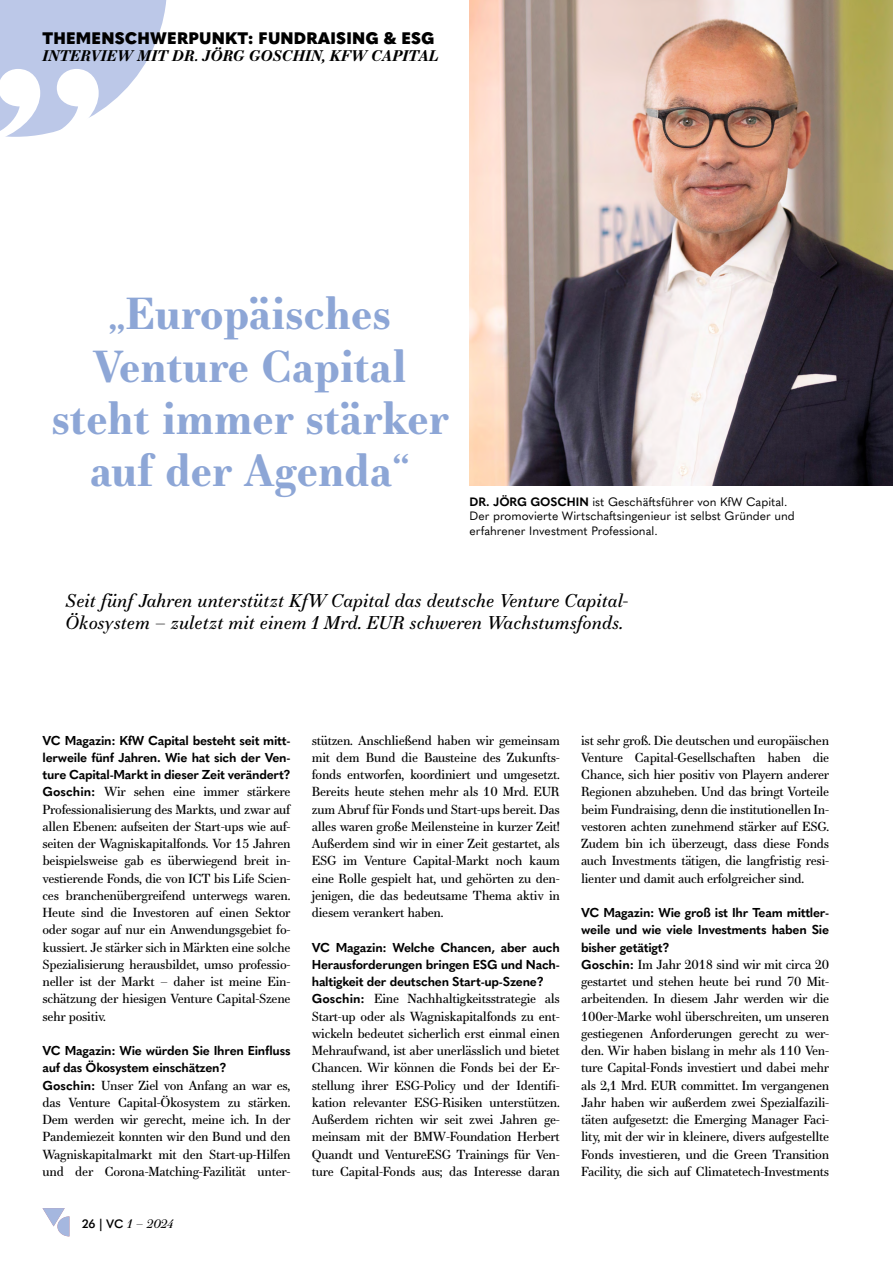
<style>
.page{position:relative;width:893px;height:1263px;background:#fff}
.page>*{position:absolute;margin:0;border:0;box-sizing:border-box;transform-origin:0 0}
.t1{font:700 312.45px "Essonnes Text";color:#fff}
.t2{font:700 43.5px/52.2px "Essonnes Text";color:#8da6d6;text-align:center}
.t3{font:italic 18px/22.5px "Essonnes Text";color:#000}
.t4{font:900 16.5px "Quasimoda";letter-spacing:.01em;color:#000}
.t5{font:italic 700 15px "Essonnes Text";letter-spacing:.01em;color:#000}
.t6{font:12.75px/17.2px "Essonnes Text";letter-spacing:-.02em;color:#000;text-align:justify}
.t7{font:700 12.75px/17.2px "Quasimoda";letter-spacing:-.02em;color:#000;text-align:justify}
.t8{font:12px/14.4px "Quasimoda";color:#000}
.t9{font:italic 12px "Essonnes Text";color:#000}
.s1{font-weight:700}
.s2{font-family:"Quasimoda";font-weight:700}
.s3{font-family:"Quasimoda";font-weight:600;font-style:normal}
</style>
<div class="page">
<svg style="left:43px;top:1208px;width:26px;height:28px"></svg>
<svg style="left:0;top:0;width:167px;height:137px"></svg>
<img style="left:469px;top:0;width:424px;height:486px">
<p class="t4" style="left:43px;top:25px;width:393px">THEMENSCHWERPUNKT: FUNDRAISING &amp; ESG</p>
<p class="t5" style="left:43px;top:45px;width:398px">INTERVIEW MIT DR. JÖRG GOSCHIN, KFW CAPITAL</p>
<h1 class="t1" style="left:-13px;top:-233px;width:124px">„</h1>
<h2 class="t2" style="left:51px;top:287px;width:398px">„Europäisches<br>Venture Capital steht immer stärker auf der Agenda“</h2>
<p class="t8" style="left:469px;top:493px;width:327px"><span class="s1">DR. JÖRG GOSCHIN</span> ist Geschäftsführer von KfW Capital.<br>Der promovierte Wirtschaftsingenieur ist selbst Gründer und erfahrener Investment Professional.</p>
<h3 class="t3" style="left:66px;top:589px;width:564px">Seit fünf Jahren unterstützt KfW Capital das deutsche Venture Capital-<br>Ökosystem – zuletzt mit einem 1 Mrd. EUR schweren Wachstumsfonds.</h3>
<p class="t7" style="left:43px;top:731px;width:250px">VC Magazin: KfW Capital besteht seit mitt&shy;lerweile fünf Jahren. Wie hat sich der Ven&shy;ture Capital-Markt in dieser Zeit verändert?</p>
<p class="t6" style="left:43px;top:783px;width:250px"><span class="s2">Goschin:</span> Wir sehen eine immer stärkere Professionalisierung des Markts, und zwar auf allen Ebenen: aufseiten der Start-ups wie auf&shy;seiten der Wagniskapitalfonds. Vor 15 Jahren beispielsweise gab es überwiegend breit in&shy;vestierende Fonds, die von ICT bis Life Scien&shy;ces branchenübergreifend unterwegs waren.<br>Heute sind die Investoren auf einen Sektor oder sogar auf nur ein Anwendungsgebiet fo&shy;kussiert. Je stärker sich in Märkten eine solche Spezialisierung herausbildet, umso professio&shy;neller ist der Markt – daher ist meine Ein&shy;schätzung der hiesigen Venture Capital-Szene sehr positiv.</p>
<p class="t7" style="left:43px;top:1041px;width:250px">VC Magazin: Wie würden Sie Ihren Einfluss auf das Ökosystem einschätzen?</p>
<p class="t6" style="left:43px;top:1076px;width:250px"><span class="s2">Goschin:</span> Unser Ziel von Anfang an war es, das Venture Capital-Ökosystem zu stärken.<br>Dem werden wir gerecht, meine ich. In der Pandemiezeit konnten wir den Bund und den Wagniskapitalmarkt mit den Start-up-Hilfen und der Corona-Matching-Fazilität unter-</p>
<p class="t9" style="left:82px;top:1215px;width:93px"><span class="s3">26 | VC</span> 1 – 2024</p>
<p class="t6" style="left:312px;top:731px;width:250px">stützen. Anschließend haben wir gemeinsam mit dem Bund die Bausteine des Zukunfts&shy;fonds entworfen, koordiniert und umgesetzt.<br>Bereits heute stehen mehr als 10 Mrd. EUR zum Abruf für Fonds und Start-ups bereit. Das alles waren große Meilensteine in kurzer Zeit!<br>Außerdem sind wir in einer Zeit gestartet, als ESG im Venture Capital-Markt noch kaum eine Rolle gespielt hat, und gehörten zu den&shy;jenigen, die das bedeutsame Thema aktiv in diesem verankert haben.</p>
<p class="t7" style="left:312px;top:938px;width:250px">VC Magazin: Welche Chancen, aber auch Herausforderungen bringen ESG und Nach&shy;haltigkeit der deutschen Start-up-Szene?</p>
<p class="t6" style="left:312px;top:990px;width:250px"><span class="s2">Goschin:</span> Eine Nachhaltigkeitsstrategie als Start-up oder als Wagniskapitalfonds zu ent&shy;wickeln bedeutet sicherlich erst einmal einen Mehraufwand, ist aber unerlässlich und bietet Chancen. Wir können die Fonds bei der Er&shy;stellung ihrer ESG-Policy und der Identifi&shy;kation relevanter ESG-Risiken unterstützen.<br>Außerdem richten wir seit zwei Jahren ge&shy;meinsam mit der BMW-Foundation Herbert Quandt und VentureESG Trainings für Ven&shy;ture Capital-Fonds aus; das Interesse daran</p>
<p class="t6" style="left:581px;top:731px;width:250px">ist sehr groß. Die deutschen und europäischen Venture Capital-Gesellschaften haben die Chance, sich hier positiv von Playern anderer Regionen abzuheben. Und das bringt Vorteile beim Fundraising, denn die institutionellen In&shy;vestoren achten zunehmend stärker auf ESG.<br>Zudem bin ich überzeugt, dass diese Fonds auch Investments tätigen, die langfristig resi&shy;lienter und damit auch erfolgreicher sind.</p>
<p class="t7" style="left:581px;top:903px;width:250px">VC Magazin: Wie groß ist Ihr Team mittler&shy;weile und wie viele Investments haben Sie bisher getätigt?</p>
<p class="t6" style="left:581px;top:955px;width:250px"><span class="s2">Goschin:</span> Im Jahr 2018 sind wir mit circa 20 gestartet und stehen heute bei rund 70 Mit&shy;arbeitenden. In diesem Jahr werden wir die 100er-Marke wohl überschreiten, um unseren gestiegenen Anforderungen gerecht zu wer&shy;den. Wir haben bislang in mehr als 110 Ven&shy;ture Capital-Fonds investiert und dabei mehr als 2,1 Mrd. EUR committet. Im vergangenen Jahr haben wir außerdem zwei Spezialfazili&shy;täten aufgesetzt: die Emerging Manager Faci&shy;lity, mit der wir in kleinere, divers aufgestellte Fonds investieren, und die Green Transition Facility, die sich auf Climatetech-Investments</p>
</div>
